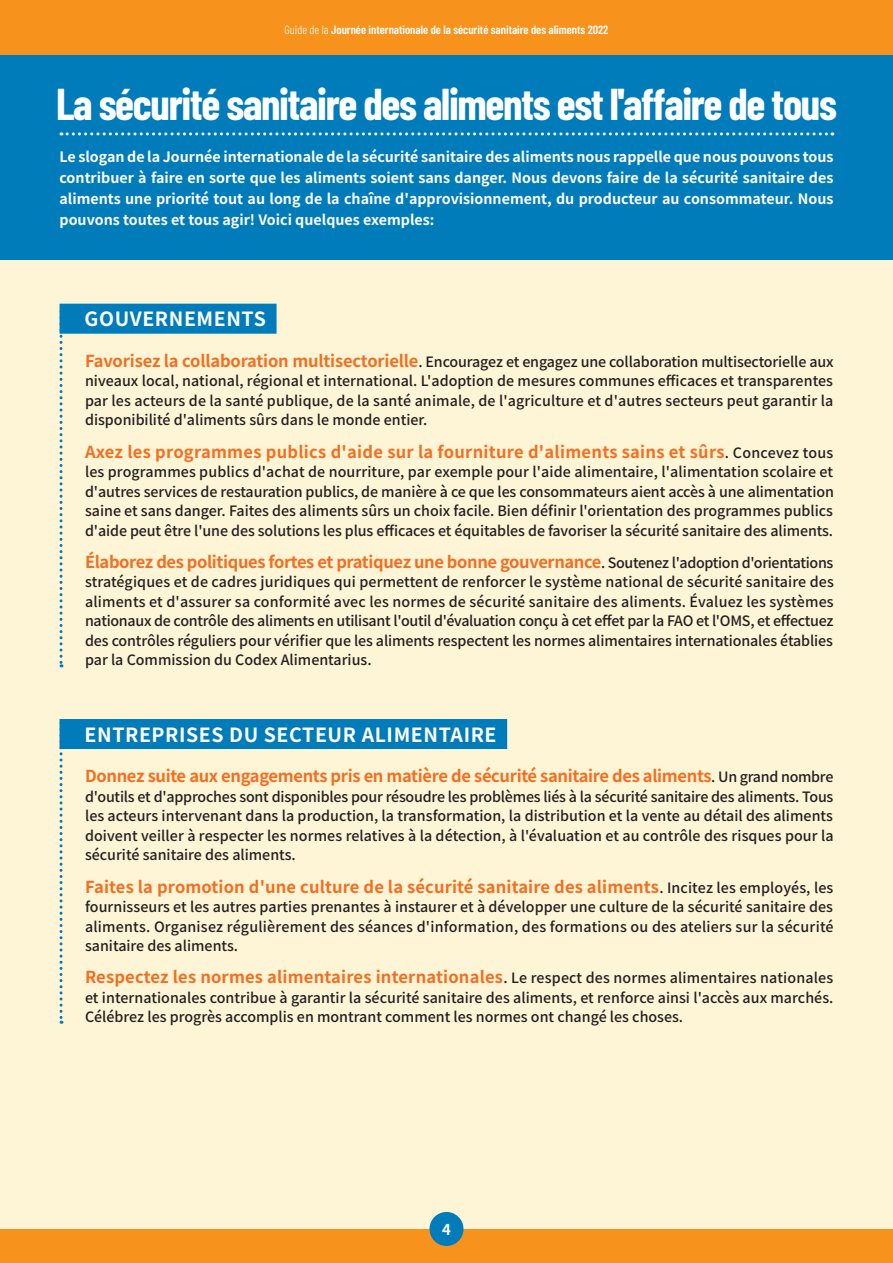
<style>
.page{position:relative;width:893px;height:1263px;background:#fff}
.page>*{position:absolute;margin:0;border:0;box-sizing:border-box;transform-origin:0 0}
.Heading01{font:700 43.5px "Barlow Condensed";letter-spacing:-.03em;color:#fff}
.everyone_business_ex{font:700 19.5px "Noto Sans CJ Ksc";letter-spacing:.03em;color:#fff}
.Everyone_business_ex{font:700 16.5px "Noto Sans CJ Ksc";color:#f36e21}
.Everyone_business_ex-2{font:700 16.5px "Noto Sans CJ Ksc";letter-spacing:-.025em;color:#f36e21}
.Everyone_business_ex-3{font:700 16.5px "Noto Sans CJ Ksc";letter-spacing:-.02em;color:#f36e21}
.t1{font:700 15px "Noto Sans CJ Ksc";color:#fff}
.Everyone_business_ex-4{font:500 14.25px/19.5px "Noto Sans CJ Ksc";color:#231f20;text-align:justify}
.Intro_text{font:700 14.25px/21px "Noto Sans CJ Ksc";color:#fff;text-align:justify}
.t2{font:600 12px "Barlow Condensed";color:#fff}
.s1{font-weight:300}
.s2{font-weight:700;font-size:16.5px;color:#f36e21}
.s3{font-weight:500;font-size:14.25px;color:#231f20}
</style>
<div class="page">
<div style="left:0;top:55px;width:893px;height:1180px;background:#fef5d6"></div>
<div style="left:0;top:1229px;width:893px;height:34px;background:#f7931d"></div>
<div style="left:429px;top:1212px;width:34px;height:34px;background:#007cbb;border-radius:50%"></div>
<div style="left:0;top:0;width:893px;height:55px;background:#f7931d"></div>
<div style="left:0;top:55px;width:893px;height:204px;background:#007cbb"></div>
<svg style="left:61px;top:132px;width:772px;height:3px"></svg>
<div style="left:60px;top:304px;width:217px;height:30px;background:#007cbb"></div>
<div style="left:60px;top:719px;width:447px;height:30px;background:#007cbb"></div>
<svg style="left:60px;top:333px;width:3px;height:334px"></svg>
<svg style="left:60px;top:749px;width:3px;height:275px"></svg>
<p class="t2" style="left:285px;top:21px;width:325px"><span class="s1">Guide de la</span> Journée internationale de la sécurité sanitaire des aliments 2022</p>
<p class="Heading01" style="left:56px;top:77px;width:782px">La sécurité sanitaire des aliments est l'affaire de tous</p>
<p class="Intro_text" style="left:60px;top:147px;width:775px">Le slogan de la Journée internationale de la sécurité sanitaire des aliments nous rappelle que nous pouvons tous contribuer à faire en sorte que les aliments soient sans danger. Nous devons faire de la sécurité sanitaire des aliments une priorité tout au long de la chaîne d'approvisionnement, du producteur au consommateur. Nous pouvons toutes et tous agir! Voici quelques exemples:</p>
<p class="everyone_business_ex" style="left:85px;top:308px;width:183px">GOUVERNEMENTS</p>
<p class="Everyone_business_ex-4" style="left:85px;top:352px;width:750px"><span class="s2">Favorisez la collaboration multisectorielle</span>. Encouragez et engagez une collaboration multisectorielle aux niveaux local, national, régional et international. L'adoption de mesures communes efficaces et transparentes par les acteurs de la santé publique, de la santé animale, de l'agriculture et d'autres secteurs peut garantir la disponibilité d'aliments sûrs dans le monde entier.</p>
<p class="Everyone_business_ex" style="left:85px;top:442px;width:750px">Axez les programmes publics d'aide sur la fourniture d'aliments sains et sûrs<span class="s3">. Concevez tous</span></p>
<p class="Everyone_business_ex-4" style="left:85px;top:462px;width:750px">les programmes publics d'achat de nourriture, par exemple pour l'aide alimentaire, l'alimentation scolaire et d'autres services de restauration publics, de manière à ce que les consommateurs aient accès à une alimentation saine et sans danger. Faites des aliments sûrs un choix facile. Bien définir l'orientation des programmes publics d'aide peut être l'une des solutions les plus efficaces et équitables de favoriser la sécurité sanitaire des aliments.</p>
<p class="Everyone_business_ex-2" style="left:85px;top:553px;width:750px">Élaborez des politiques fortes et pratiquez une bonne gouvernance<span class="s3">. Soutenez l'adoption d'orientations</span></p>
<p class="Everyone_business_ex-4" style="left:85px;top:573px;width:750px">stratégiques et de cadres juridiques qui permettent de renforcer le système national de sécurité sanitaire des aliments et d'assurer sa conformité avec les normes de sécurité sanitaire des aliments. Évaluez les systèmes nationaux de contrôle des aliments en utilisant l'outil d'évaluation conçu à cet effet par la FAO et l'OMS, et effectuez des contrôles réguliers pour vérifier que les aliments respectent les normes alimentaires internationales établies par la Commission du Codex Alimentarius.</p>
<p class="everyone_business_ex" style="left:85px;top:723px;width:413px">ENTREPRISES DU SECTEUR ALIMENTAIRE</p>
<p class="Everyone_business_ex-3" style="left:85px;top:767px;width:750px">Donnez suite aux engagements pris en matière de sécurité sanitaire des aliments<span class="s3">. Un grand nombre</span></p>
<p class="Everyone_business_ex-4" style="left:85px;top:787px;width:750px">d'outils et d'approches sont disponibles pour résoudre les problèmes liés à la sécurité sanitaire des aliments. Tous les acteurs intervenant dans la production, la transformation, la distribution et la vente au détail des aliments doivent veiller à respecter les normes relatives à la détection, à l'évaluation et au contrôle des risques pour la sécurité sanitaire des aliments.</p>
<p class="Everyone_business_ex" style="left:85px;top:877px;width:750px">Faites la promotion d'une culture de la sécurité sanitaire des aliments<span class="s3">. Incitez les employés, les</span></p>
<p class="Everyone_business_ex-4" style="left:85px;top:897px;width:750px">fournisseurs et les autres parties prenantes à instaurer et à développer une culture de la sécurité sanitaire des aliments. Organisez régulièrement des séances d'information, des formations ou des ateliers sur la sécurité sanitaire des aliments.</p>
<p class="Everyone_business_ex" style="left:85px;top:968px;width:750px">Respectez les normes alimentaires internationales<span class="s3">. Le respect des normes alimentaires nationales</span></p>
<p class="Everyone_business_ex-4" style="left:85px;top:988px;width:750px">et internationales contribue à garantir la sécurité sanitaire des aliments, et renforce ainsi l'accès aux marchés.<br>Célébrez les progrès accomplis en montrant comment les normes ont changé les choses.</p>
<p class="t1" style="left:442px;top:1220px;width:10px">4</p>
</div>
